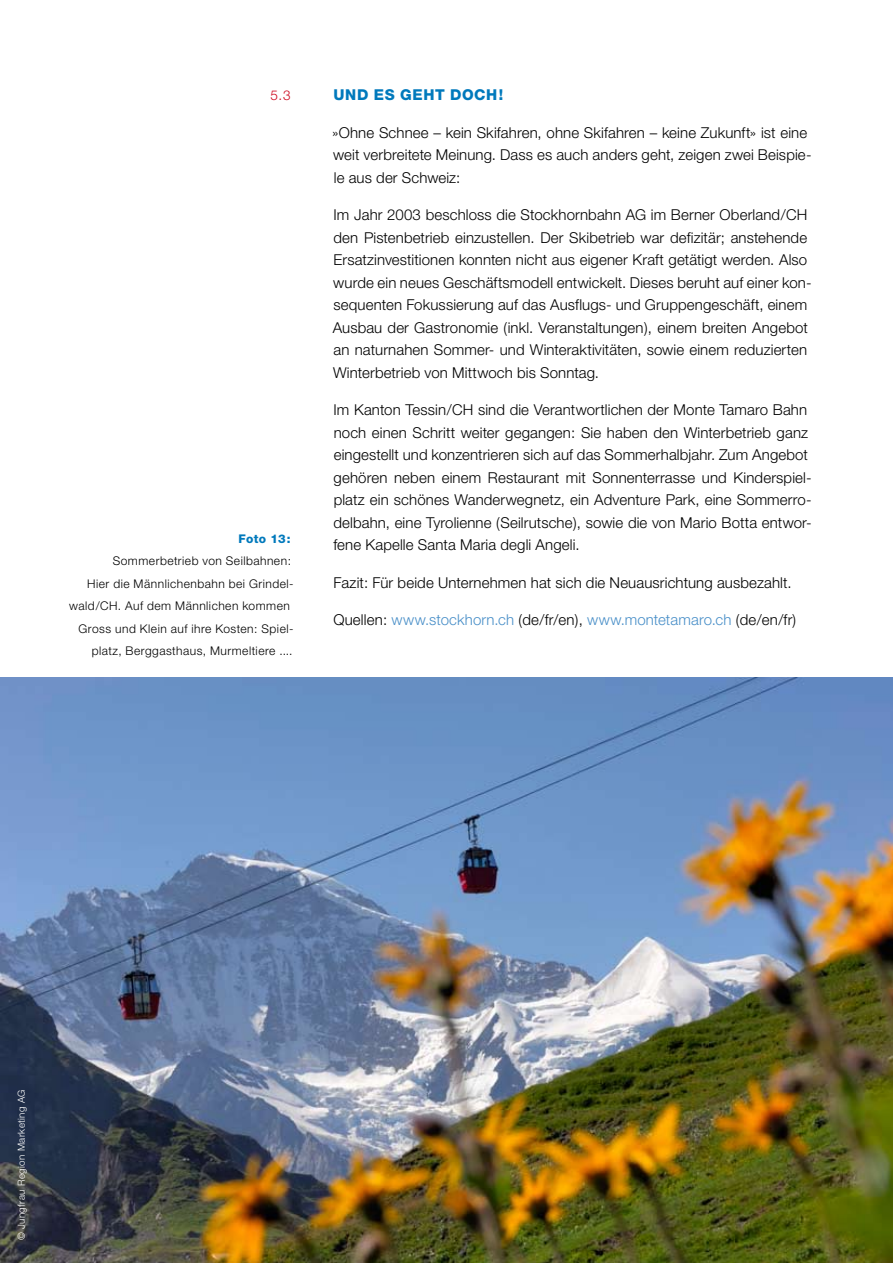
<style>
.page{position:relative;width:893px;height:1263px;background:#fff}
.page>*{position:absolute;margin:0;border:0;box-sizing:border-box;transform-origin:0 0}
.t1{font:300 15px/22.5px "Helvetica Neue CE";letter-spacing:.01em;color:#000}
.t2{font:300 15px "Helvetica Neue CE";letter-spacing:.01em;color:#498fc8}
.t3{font:800 15px "Helvetica Neue CE";letter-spacing:.04em;color:#0079bc}
.t4{font:300 13.5px "Helvetica Neue CE";color:#cd071e}
.t5{font:300 12px/22.5px "Helvetica Neue CE";letter-spacing:.04em;color:#000;text-align:right}
.t6{font:800 12px "Helvetica Neue CE";color:#0079bc}
.t7{font:300 9.75px "Helvetica Neue CE";letter-spacing:.045em;color:#fff}
.s1{color:#000}
</style>
<div class="page">
<img style="left:0;top:678px;width:893px;height:585px">
<p class="t4" style="left:271px;top:87px;width:21px">5.3</p>
<p class="t6" style="left:238px;top:531px;width:54px">FOTO 13:</p>
<p class="t5" style="left:69px;top:549px;width:226px">Sommerbetrieb von Seilbahnen:<br>Hier die Männlichenbahn bei Grindel&shy;wald/CH. Auf dem Männlichen kommen Gross und Klein auf ihre Kosten: Spiel&shy;platz, Berggasthaus, Murmeltiere ....</p>
<p class="t3" style="left:334px;top:86px;width:171px">UND ES GEHT DOCH !</p>
<p class="t1" style="left:332px;top:121px;width:481px">»Ohne Schnee – kein Skifahren, ohne Skifahren – keine Zukunft» ist eine weit verbreitete Meinung. Dass es auch anders geht, zeigen zwei Beispie&shy;le aus der Schweiz:</p>
<p class="t1" style="left:333px;top:203px;width:480px">Im Jahr 2003 beschloss die Stockhornbahn AG im Berner Oberland/CH den Pistenbetrieb einzustellen. Der Skibetrieb war defizitär; anstehende Ersatzinvestitionen konnten nicht aus eigener Kraft getätigt werden. Also wurde ein neues Geschäftsmodell entwickelt. Dieses beruht auf einer kon&shy;sequenten Fokussierung auf das Ausflugs- und Gruppengeschäft, einem Ausbau der Gastronomie (inkl. Veranstaltungen), einem breiten Angebot an naturnahen Sommer- und Winteraktivitäten, sowie einem reduzierten Winterbetrieb von Mittwoch bis Sonntag.</p>
<p class="t1" style="left:333px;top:398px;width:480px">Im Kanton Tessin/CH sind die Verantwortlichen der Monte Tamaro Bahn noch einen Schritt weiter gegangen: Sie haben den Winterbetrieb ganz eingestellt und konzentrieren sich auf das Sommerhalbjahr. Zum Angebot gehören neben einem Restaurant mit Sonnenterrasse und Kinderspiel&shy;platz ein schönes Wanderwegnetz, ein Adventure Park, eine Sommerro&shy;delbahn, eine Tyrolienne (Seilrutsche), sowie die von Mario Botta entwor&shy;fene Kapelle Santa Maria degli Angeli.</p>
<p class="t1" style="left:333px;top:571px;width:460px">Fazit: Für beide U nternehmen hat sich die Neuausrichtung ausbezahlt.</p>
<p class="t2" style="left:333px;top:611px;width:464px"><span class="s1">Quellen:</span> www.stockhorn.ch <span class="s1">(de/fr/en),</span> www.montetamaro.ch <span class="s1">(de/en/fr)</span></p>
<p class="t7" style="left:15px;top:1240px;width:152px;rotate:-90deg">© Jungfrau Region Marketing AG</p>
</div>
